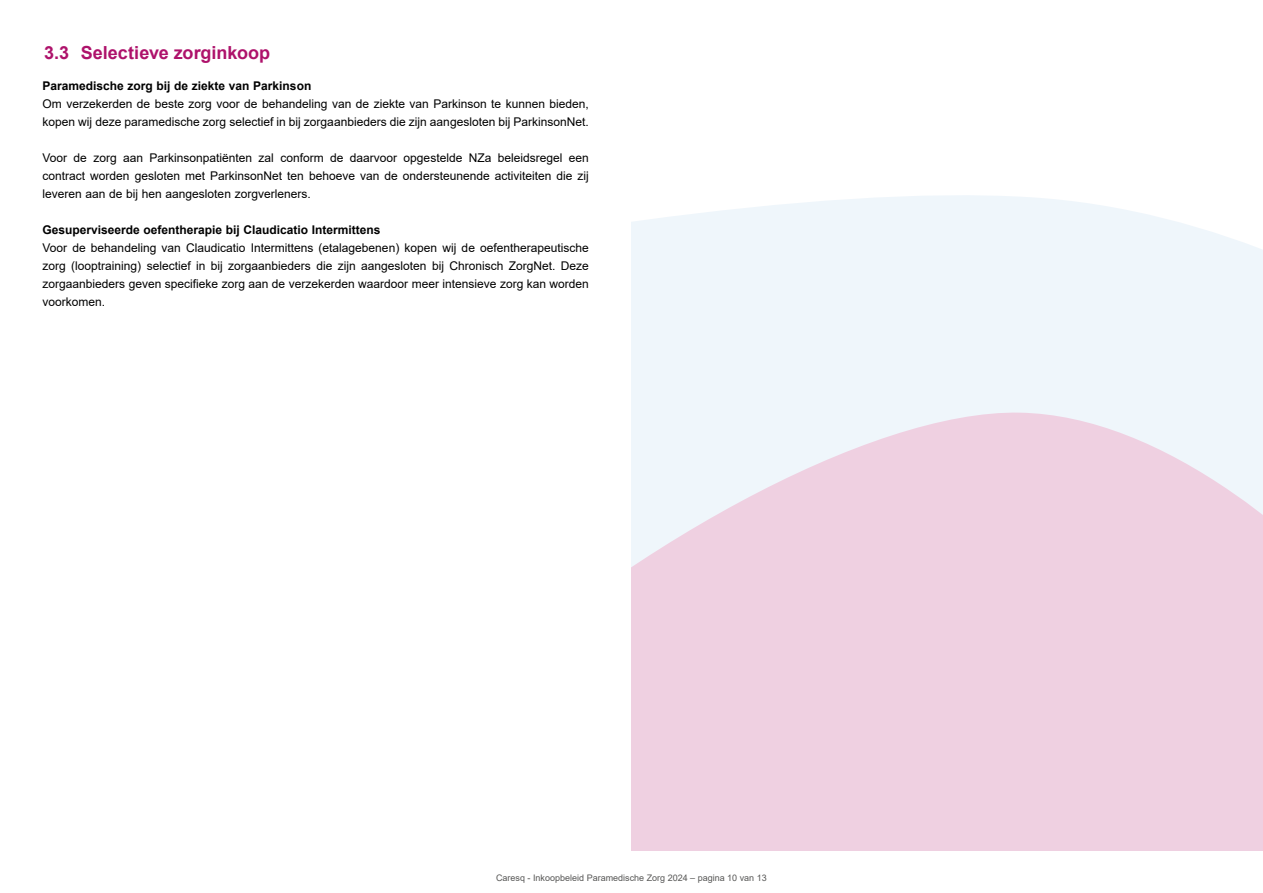
<style>
.page{position:relative;width:1263px;height:893px;background:#fff}
.page>*{position:absolute;margin:0;border:0;box-sizing:border-box;transform-origin:0 0}
.t1{font:700 18px "Arial";color:#ae126b}
.t2{font:12px/18px "Arial";color:#000;text-align:justify}
.t3{font:700 12px "Arial";color:#000}
.t4{font:9px "Arial";color:#575756}
</style>
<div class="page">
<div style="left:631px;top:195px;width:632px;height:212px;background:#eff6fb"></div>
<svg style="left:631px;top:407px;width:632px;height:443px;background:#efd4e4"></svg>
<h1 class="t1" style="left:44px;top:40px;width:228px">3.3 Selectieve zorginkoop</h1>
<p class="t3" style="left:43px;top:77px;width:270px">Paramedische zorg bij de ziekte van Parkinson</p>
<p class="t2" style="left:43px;top:95px;width:548px">Om verzekerden de beste zorg voor de behandeling van de ziekte van Parkinson te kunnen bieden, kopen wij deze paramedische zorg selectief in bij zorgaanbieders die zijn aangesloten bij ParkinsonNet.</p>
<p class="t2" style="left:43px;top:149px;width:548px">Voor de zorg aan Parkinsonpatiënten zal conform de daarvoor opgestelde NZa beleidsregel een contract worden gesloten met ParkinsonNet ten behoeve van de ondersteunende activiteiten die zij leveren aan de bij hen aangesloten zorgverleners.</p>
<p class="t3" style="left:43px;top:221px;width:340px">Gesuperviseerde oefentherapie bij Claudicatio Intermittens</p>
<p class="t2" style="left:43px;top:239px;width:548px">Voor de behandeling van Claudicatio Intermittens (etalagebenen) kopen wij de oefentherapeutische zorg (looptraining) selectief in bij zorgaanbieders die zijn aangesloten bij Chronisch ZorgNet. Deze zorgaanbieders geven specifieke zorg aan de verzekerden waardoor meer intensieve zorg kan worden voorkomen.</p>
<p class="t4" style="left:496px;top:872px;width:272px">Caresq - Inkoopbeleid Paramedische Zorg 2024 – pagina 10 van 13</p>
</div>
